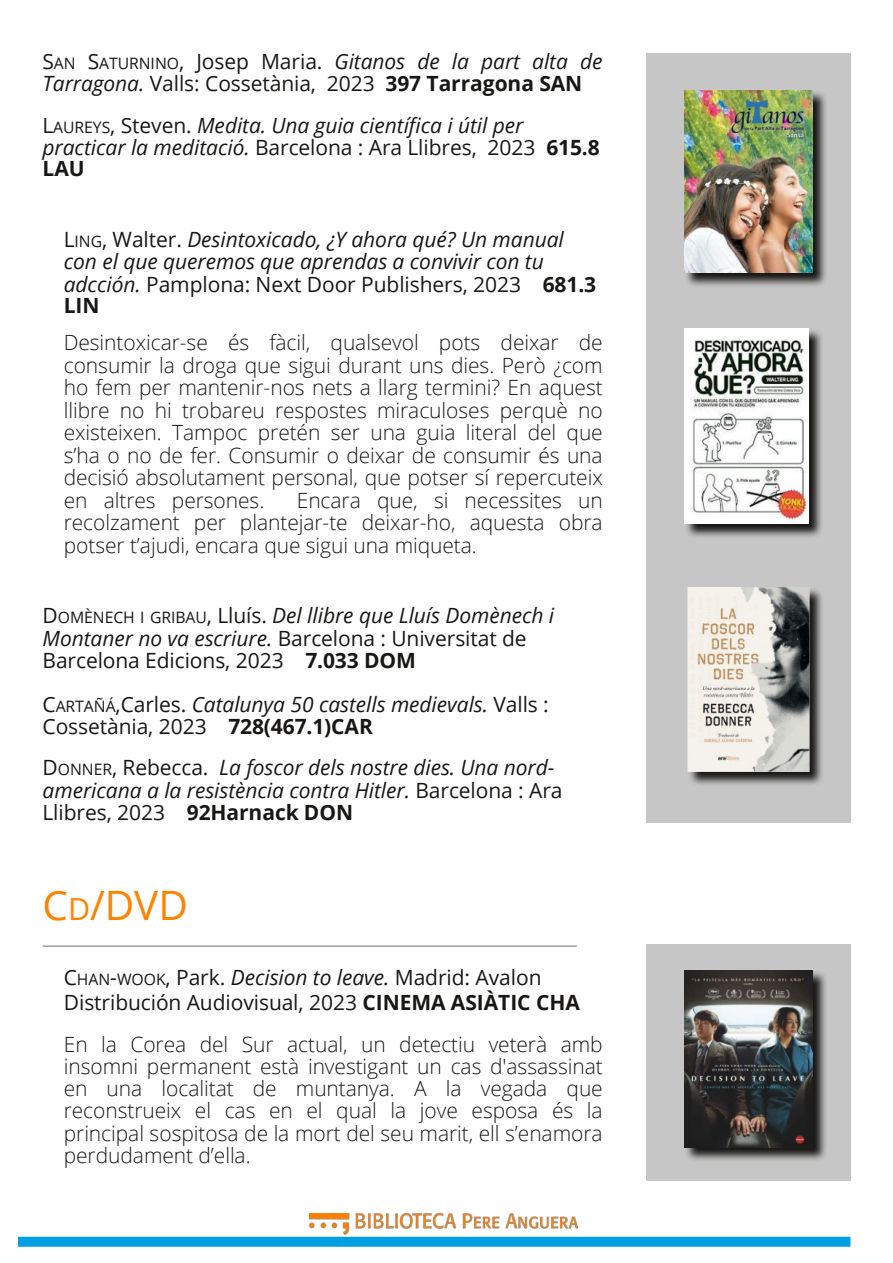
<style>
.page{position:relative;width:893px;height:1263px;background:#fff}
.page>*{position:absolute;margin:0;border:0;box-sizing:border-box;transform-origin:0 0}
.t1{font:40.5px "Open Sans";color:#ff8200}
.t2{font:300 21px/22.5px "Open Sans";letter-spacing:-.005em;color:#181715;text-align:justify}
.t3{font:21px/22.2px "Open Sans";letter-spacing:-.005em;color:#181715}
.t4{font:italic 21px/21.9px "Open Sans";letter-spacing:-.005em;color:#181715}
.s1{font-size:15.75px}
.s2{font-style:italic}
.s3{font-weight:700}
.s4{font-style:normal}
.s5{font-style:normal;font-size:15.75px}
.s6{font-weight:700;font-style:normal}
.s7{font-size:30.3px}
</style>
<div class="page">
<img style="left:309px;top:1214px;width:269px;height:20px">
<div style="left:646px;top:54px;width:204px;height:769px;background:#c6c6c6"></div>
<svg style="left:686px;top:329px;width:136px;height:208px;background:#6c6b6a"></svg>
<img style="left:685px;top:329px;width:123px;height:195px">
<svg style="left:686px;top:90px;width:140px;height:196px;background:#666764"></svg>
<img style="left:685px;top:90px;width:127px;height:183px">
<hr style="left:43px;top:945px;width:534px;height:2px;background:#9d9c9c">
<div style="left:18px;top:1237px;width:832px;height:10px;background:#009ee3"></div>
<div style="left:646px;top:944px;width:204px;height:236px;background:#c6c6c6"></div>
<svg style="left:685px;top:970px;width:141px;height:190px;background:#61605f"></svg>
<img style="left:685px;top:970px;width:127px;height:177px">
<svg style="left:687px;top:589px;width:135px;height:196px;background:#71706f"></svg>
<img style="left:687px;top:588px;width:125px;height:183px">
<p class="t3" style="left:43px;top:50px;width:561px">S<span class="s1">AN</span> S<span class="s1">ATURNINO</span>, Josep Maria. <span class="s2">Gitanos de la part alta de<br>Tarragona.</span> Valls: Cossetània, 2023 <span class="s3">397 Tarragona SAN</span></p>
<p class="t4" style="left:43px;top:114px;width:559px"><span class="s4">L</span><span class="s5">AUREYS</span><span class="s4">, Steven.</span> Medita. Una guia científica i útil per practicar la meditació. <span class="s4">Barcelona : Ara Llibres, 2023</span> <span class="s6">615.8<br>LAU</span></p>
<p class="t4" style="left:64px;top:228px;width:534px"><span class="s4">L</span><span class="s5">ING</span><span class="s4">, Walter.</span> Desintoxicado, ¿Y ahora qué? Un manual con el que queremos que aprendas a convivir con tu adcción. <span class="s4">Pamplona: Next Door Publishers, 2023</span> <span class="s6">681.3<br>LIN</span></p>
<p class="t2" style="left:64px;top:331px;width:540px">Desintoxicar-se és fàcil, qualsevol pots deixar de consumir la droga que sigui durant uns dies. Però ¿com ho fem per mantenir-nos nets a llarg termini? En aquest llibre no hi trobareu respostes miraculoses perquè no existeixen. Tampoc pretén ser una guia literal del que s’ha o no de fer. Consumir o deixar de consumir és una decisió absolutament personal, que potser sí repercuteix en altres persones.</p>
<p class="t2" style="left:64px;top:488px;width:540px;text-indent:233px">Encara que, si necessites un recolzament per plantejar-te deixar-ho, aquesta obra potser t’ajudi, encara que sigui una miqueta.</p>
<p class="t3" style="left:43px;top:604px;width:513px">D<span class="s1">OMÈNECH I GRIBAU</span>, Lluís. <span class="s2">Del llibre que Lluís Domènech i<br>Montaner no va escriure.</span> Barcelona : Universitat de<br>Barcelona Edicions, 2023 <span class="s3">7.033 DOM</span></p>
<p class="t3" style="left:43px;top:692px;width:508px">C<span class="s1">ARTAÑÁ</span>,Carles. <span class="s2">Catalunya 50 castells medievals.</span> Valls :<br>Cossetània, 2023 <span class="s3">728(467.1)CAR</span></p>
<p class="t4" style="left:43px;top:756px;width:522px"><span class="s4">D</span><span class="s5">ONNER</span><span class="s4">, Rebecca.</span> La foscor dels nostre dies. Una nord&shy;americana a la resistència contra Hitler. <span class="s4">Barcelona : Ara<br>Llibres, 2023</span> <span class="s6">92Harnack DON</span></p>
<h1 class="t1" style="left:43px;top:877px;width:147px">C<span class="s7">D</span>/DVD</h1>
<p class="t3" style="left:64px;top:964px;width:518px;line-height:25.7px">C<span class="s1">HAN</span>-<span class="s1">WOOK</span>, Park. <span class="s2">Decision to leave.</span> Madrid: Avalon<br>Distribución Audiovisual, 2023 <span class="s3">CINEMA ASIÀTIC CHA</span></p>
<p class="t2" style="left:64px;top:1032px;width:540px">En la Corea del Sur actual, un detectiu veterà amb insomni permanent està investigant un cas d'assassinat en una localitat de muntanya. A la vegada que reconstrueix el cas en el qual la jove esposa és la principal sospitosa de la mort del seu marit, ell s’enamora perdudament d’ella.</p>
</div>
